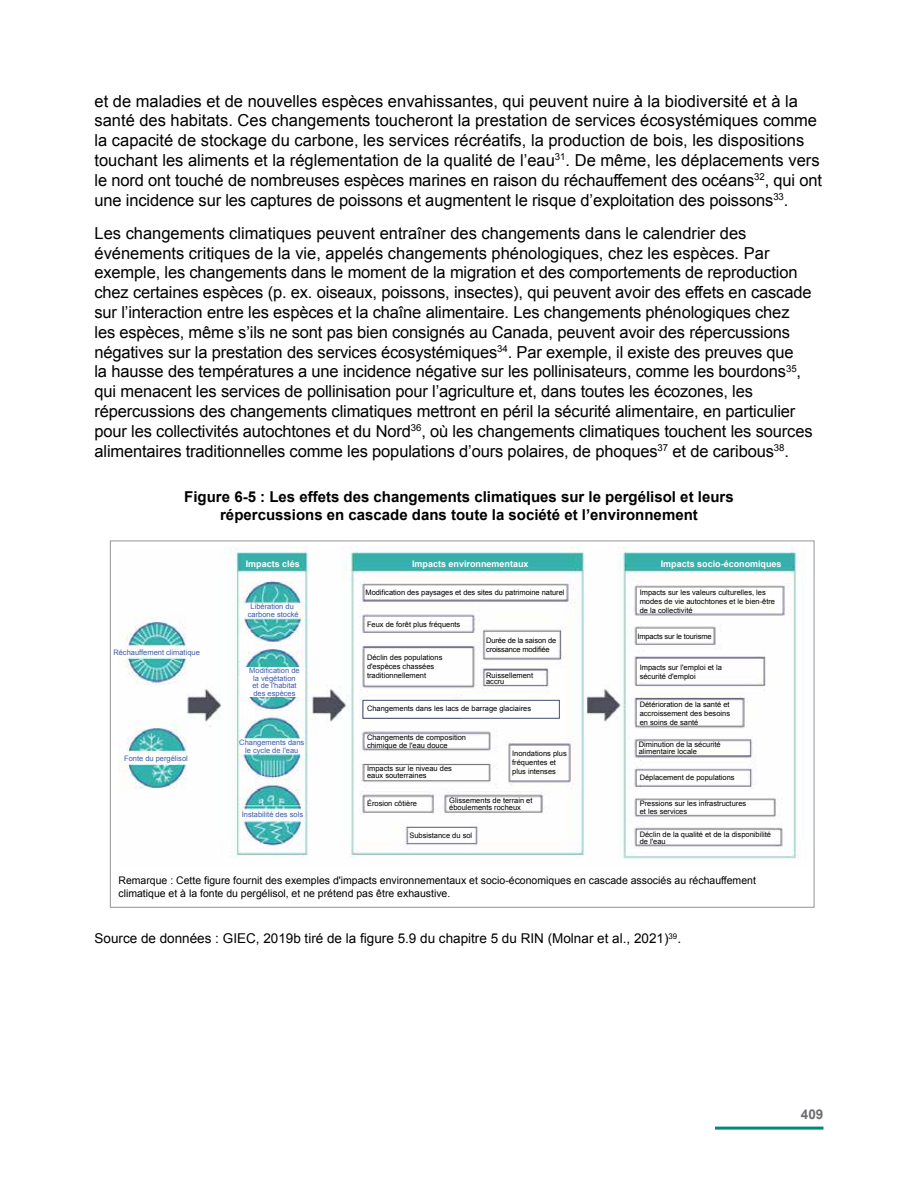
<style>
.page{position:relative;width:918px;height:1188px;background:#fff}
.page>*{position:absolute;margin:0;border:0;box-sizing:border-box;transform-origin:0 0}
.t1{font:16.5px/19.8px "Arial";letter-spacing:-.01em;color:#000}
.t2{font:700 15px/18px "Arial";color:#000;text-align:center}
.t3{font:13.5px "Arial";color:#000}
.t4{font:700 13.5px "Arial";color:#6d6e71}
.t5{font:10.5px/12.6px "Arial";color:#000}
.t6{font:700 9px "Arial";color:#fff}
.t7{font:7.5px/9px "Arial";color:#000}
.t8{font:7.5px/7.5px "Arial";color:#435ca9;text-align:center}
.t9{font:7.5px/9px "Arial";letter-spacing:-.02em;color:#000}
</style>
<div class="page">
<hr style="left:715px;top:1127px;width:109px;height:3px;background:#008a7c">
<img style="left:118px;top:547px;width:680px;height:312px">
<div style="left:240px;top:667px;width:65px;height:30px;background:#fff"></div>
<div style="left:363px;top:700px;width:196px;height:18px;background:#fff"></div>
<div style="left:363px;top:700px;width:197px;height:19px;border:1px solid #444f70"></div>
<p class="t1" style="left:94px;top:91px;width:729px">et de maladies et de nouvelles espèces envahissantes, qui peuvent nuire à la biodiversité et à la santé des habitats. Ces changements toucheront la prestation de services écosystémiques comme la capacité de stockage du carbone, les services récréatifs, la production de bois, les dispositions touchant les aliments et la réglementation de la qualité de l’eau<sup>31</sup>. De même, les déplacements vers le nord ont touché de nombreuses espèces marines en raison du réchauffement des océans<sup>32</sup>, qui ont une incidence sur les captures de poissons et augmentent le risque d’exploitation des poissons<sup>33</sup>.</p>
<p class="t1" style="left:94px;top:223px;width:720px">Les changements climatiques peuvent entraîner des changements dans le calendrier des événements critiques de la vie, appelés changements phénologiques, chez les espèces. Par exemple, les changements dans le moment de la migration et des comportements de reproduction chez certaines espèces (p. ex. oiseaux, poissons, insectes), qui peuvent avoir des effets en cascade sur l’interaction entre les espèces et la chaîne alimentaire. Les changements phénologiques chez les espèces, même s’ils ne sont pas bien consignés au Canada, peuvent avoir des répercussions négatives sur la prestation des services écosystémiques<sup>34</sup>. Par exemple, il existe des preuves que<br>la hausse des températures a une incidence négative sur les pollinisateurs, comme les bourdons<sup>35</sup>, qui menacent les services de pollinisation pour l’agriculture et, dans toutes les écozones, les répercussions des changements climatiques mettront en péril la sécurité alimentaire, en particulier pour les collectivités autochtones et du Nord<sup>36</sup>, où les changements climatiques touchent les sources alimentaires traditionnelles comme les populations d’ours polaires, de phoques<sup>37</sup> et de caribous<sup>38</sup>.</p>
<p class="t2" style="left:184px;top:488px;width:551px">Figure 6-5 : Les effets des changements climatiques sur le pergélisol et leurs répercussions en cascade dans toute la société et l’environnement</p>
<p class="t6" style="left:246px;top:558px;width:55px">Impacts clés</p>
<p class="t6" style="left:412px;top:558px;width:118px">Impacts environnementaux</p>
<p class="t6" style="left:661px;top:558px;width:122px">Impacts socio-économiques</p>
<p class="t8" style="left:113px;top:648px;width:88px">Réchauffement climatique</p>
<p class="t8" style="left:124px;top:754px;width:65px">Fonte du pergélisol</p>
<p class="t8" style="left:248px;top:603px;width:52px">Libération du carbone stocké</p>
<p class="t8" style="left:249px;top:667px;width:52px">Modification de la végétation et de l'habitat des espèces</p>
<p class="t8" style="left:239px;top:739px;width:66px">Changements dans le cycle de l'eau</p>
<p class="t8" style="left:242px;top:811px;width:63px">Instabilité des sols</p>
<p class="t7" style="left:366px;top:588px;width:201px">Modification des paysages et des sites du patrimoine naturel</p>
<p class="t7" style="left:367px;top:620px;width:95px">Feux de forêt plus fréquents</p>
<p class="t7" style="left:367px;top:653px;width:77px">Déclin des populations d'espèces chassées traditionnellement</p>
<p class="t9" style="left:486px;top:636px;width:72px">Durée de la saison de croissance modifiée</p>
<p class="t7" style="left:486px;top:672px;width:49px;line-height:6px">Ruissellement accru</p>
<p class="t7" style="left:367px;top:704px;width:166px">Changements dans les lacs de barrage glaciaires</p>
<p class="t7" style="left:367px;top:734px;width:101px;line-height:7.5px">Changements de composition chimique de l'eau douce</p>
<p class="t7" style="left:367px;top:765px;width:86px;line-height:7.5px">Impacts sur le niveau des eaux souterraines</p>
<p class="t7" style="left:512px;top:749px;width:56px">Inondations plus fréquentes et plus intenses</p>
<p class="t7" style="left:449px;top:796px;width:85px;line-height:7.5px">Glissements de terrain et éboulements rocheux</p>
<p class="t7" style="left:367px;top:799px;width:51px">Érosion côtière</p>
<p class="t7" style="left:409px;top:831px;width:64px">Subsistance du sol</p>
<p class="t7" style="left:640px;top:588px;width:137px">Impacts sur les valeurs culturelles, les modes de vie autochtones et le bien-être de la collectivité</p>
<p class="t9" style="left:637px;top:632px;width:76px">Impacts sur le tourisme</p>
<p class="t7" style="left:640px;top:663px;width:84px">Impacts sur l'emploi et la sécurité d'emploi</p>
<p class="t7" style="left:640px;top:700px;width:92px;text-align:justify">Détérioration de la santé et accroissement des besoins en soins de santé</p>
<p class="t7" style="left:639px;top:741px;width:84px;line-height:7.5px">Diminution de la sécurité alimentaire locale</p>
<p class="t7" style="left:640px;top:773px;width:96px">Déplacement de populations</p>
<p class="t7" style="left:640px;top:800px;width:108px;line-height:7.5px">Pressions sur les infrastructures et les services</p>
<p class="t7" style="left:640px;top:830px;width:133px;line-height:7.5px">Déclin de la qualité et de la disponibilité de l'eau</p>
<p class="t5" style="left:118px;top:874px;width:639px">Remarque : Cette figure fournit des exemples d'impacts environnementaux et socio-économiques en cascade associés au réchauffement climatique et à la fonte du pergélisol, et ne prétend pas être exhaustive.</p>
<p class="t3" style="left:94px;top:930px;width:588px">Source de données : GIEC, 2019b tiré de la figure 5.9 du chapitre 5 du RIN (Molnar et al., 2021)<sup>39</sup>.</p>
<p class="t4" style="left:801px;top:1105px;width:24px">409</p>
</div>
